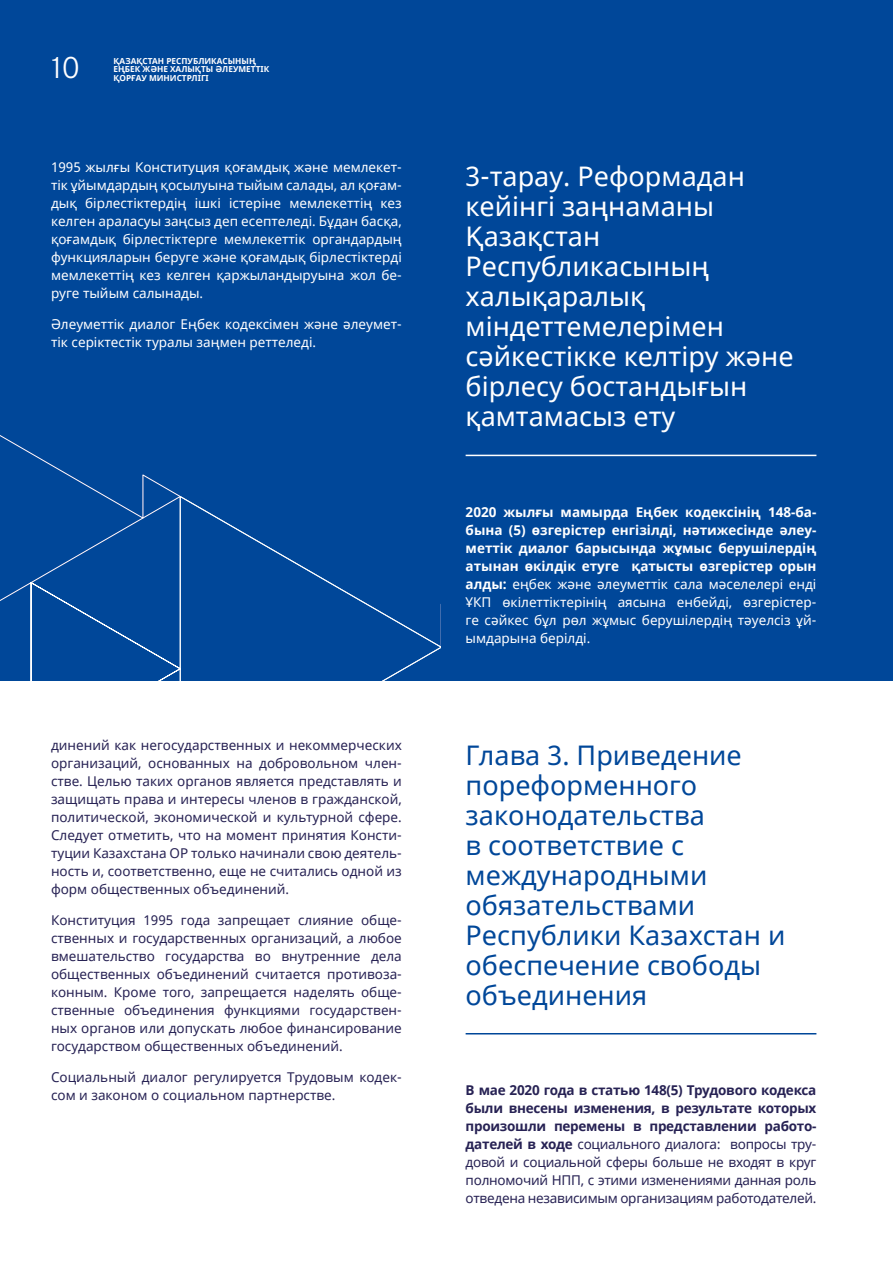
<style>
.page{position:relative;width:893px;height:1263px;background:#fff}
.page>*{position:absolute;margin:0;border:0;box-sizing:border-box;transform-origin:0 0}
.t1{font:300 30px "Overpass";color:#fff}
.t2{font:27px/30px "Noto Sans";color:#fff}
.t3{font:27px/30px "Noto Sans";color:#004799}
.t4{font:13.5px/18px "Noto Sans";color:#272254;text-align:justify}
.t5{font:13.5px/18px "Noto Sans";color:#fff;text-align:justify}
.t6{font:700 13.5px/18px "Noto Sans";color:#fff;text-align:justify}
.t7{font:700 8.25px/8.2px "Noto Sans";color:#fff}
.s1{font-weight:400}
.s2{font-weight:700}
</style>
<div class="page">
<div style="left:0;top:0;width:893px;height:680px;background:#004799"></div>
<hr style="left:466px;top:455px;width:350px;height:1px;background:#fff">
<hr style="left:466px;top:1033px;width:350px;height:1px;background:#004799">
<svg style="left:0;top:435px;width:440px;height:245px"></svg>
<h1 class="t1" style="left:51px;top:46px;width:31px">10</h1>
<p class="t7" style="left:113px;top:57px;width:157px">ҚАЗАҚСТАН РЕСПУБЛИКАСЫНЫҢ<br>ЕҢБЕК ЖӘНЕ ХАЛЫҚТЫ ӘЛЕУМЕТТІК<br>ҚОРҒАУ МИНИСТРЛІГІ</p>
<p class="t5" style="left:51px;top:158px;width:352px">1995 жылғы Конституция қоғамдық және мемлекет&shy;тік ұйымдардың қосылуына тыйым салады, ал қоғам&shy;дық бірлестіктердің ішкі істеріне мемлекеттің кез келген араласуы заңсыз деп есептеледі. Бұдан басқа, қоғамдық бірлестіктерге мемлекеттік органдардың функцияларын беруге және қоғамдық бірлестіктерді мемлекеттің кез келген қаржыландыруына жол бе&shy;руге тыйым салынады.</p>
<p class="t5" style="left:51px;top:315px;width:352px">Әлеуметтік диалог Еңбек кодексімен және әлеумет&shy;тік серіктестік туралы заңмен реттеледі.</p>
<p class="t4" style="left:51px;top:737px;width:352px">динений как негосударственных и некоммерческих организаций, основанных на добровольном член&shy;стве. Целью таких органов является представлять и защищать права и интересы членов в гражданской, политической, экономической и культурной сфере.<br>Следует отметить, что на момент принятия Консти&shy;туции Казахстана ОР только начинали свою деятель&shy;ность и, соответственно, еще не считались одной из форм общественных объединений.</p>
<p class="t4" style="left:51px;top:911px;width:352px">Конституция 1995 года запрещает слияние обще&shy;ственных и государственных организаций, а любое вмешательство государства во внутренние дела общественных объединений считается противоза&shy;конным. Кроме того, запрещается наделять обще&shy;ственные объединения функциями государствен&shy;ных органов или допускать любое финансирование государством общественных объединений.</p>
<p class="t4" style="left:51px;top:1068px;width:352px">Социальный диалог регулируется Трудовым кодек&shy;сом и законом о социальном партнерстве.</p>
<h2 class="t2" style="left:466px;top:162px;width:329px">3-тарау. Реформадан кейінгі заңнаманы<br>Қазақстан<br>Республикасының халықаралық міндеттемелерімен сәйкестікке келтіру және бірлесу бостандығын қамтамасыз ету</h2>
<p class="t6" style="left:466px;top:502px;width:352px">2020 жылғы мамырда Еңбек кодексінің 148-ба&shy;бына (5) өзгерістер енгізілді, нәтижесінде әлеу&shy;меттік диалог барысында жұмыс берушілердің атынан өкілдік етуге қатысты өзгерістер орын алды: <span class="s1">еңбек және әлеуметтік сала мәселелері енді ҰКП өкілеттіктерінің аясына енбейді, өзгерістер&shy;ге сәйкес бұл рөл жұмыс берушілердің тәуелсіз ұй&shy;ымдарына берілді.</span></p>
<h2 class="t3" style="left:466px;top:741px;width:321px">Глава 3. Приведение пореформенного законодательства<br>в соответствие с международными обязательствами<br>Республики Казахстан и обеспечение свободы объединения</h2>
<p class="t4" style="left:466px;top:1081px;width:352px"><span class="s2">В мае 2020 года в статью 148(5) Трудового кодекса были внесены изменения, в результате которых произошли перемены в представлении работо&shy;дателей в ходе</span> социального диалога: вопросы тру&shy;довой и социальной сферы больше не входят в круг полномочий НПП, с этими изменениями данная роль отведена независимым организациям работодателей.</p>
</div>
